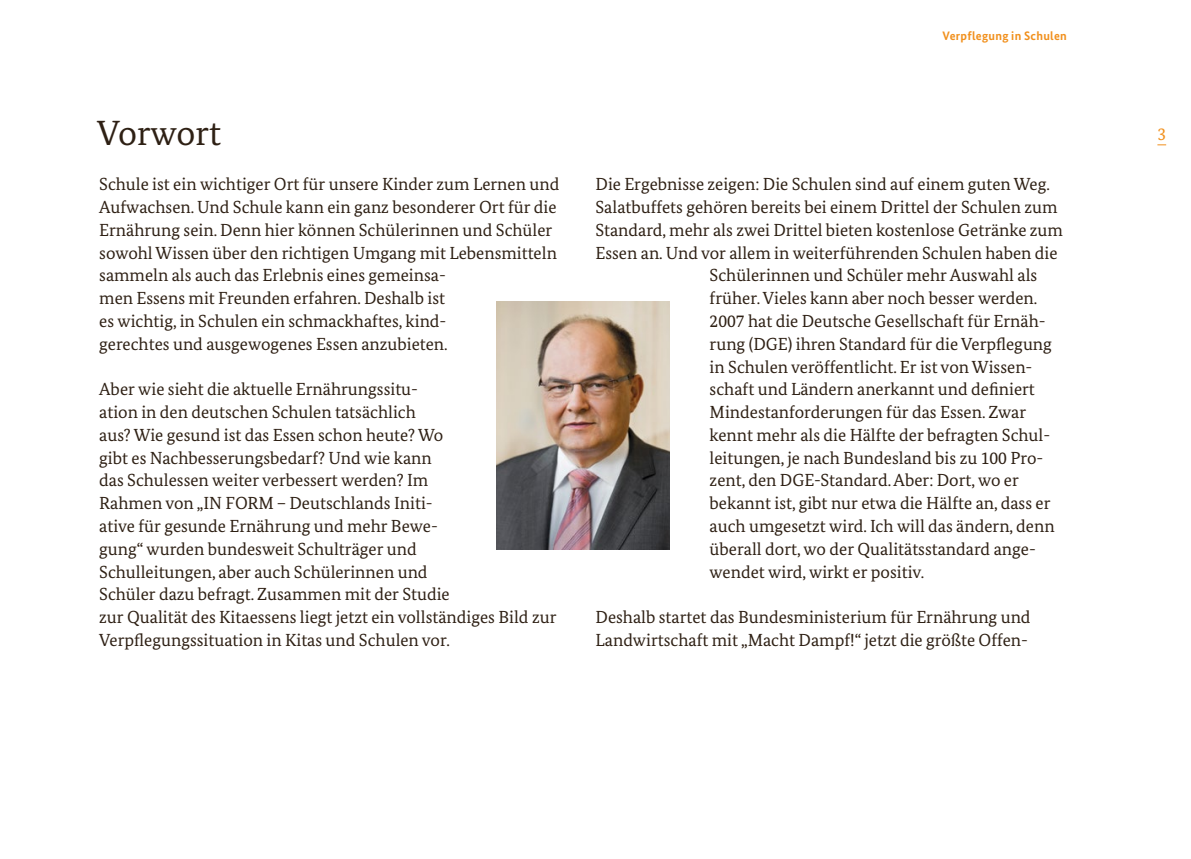
<style>
.page{position:relative;width:1191px;height:859px;background:#fff}
.page>*{position:absolute;margin:0;border:0;box-sizing:border-box;transform-origin:0 0}
.Überschrift_0{font:35px "Bundes Serif";color:#2e2014}
.Fließtext_10_13{font:17.5px/22.8px "Bundes Serif";color:#2e2014}
.t1{font:17.5px "Bundes Serif";color:#f1901d}
.t2{font:700 12.25px "Bundes Sans";letter-spacing:.025em;color:#f1901d}
</style>
<div class="page">
<img style="left:496px;top:301px;width:174px;height:248px">
<p class="Überschrift_0" style="left:97px;top:111px;width:125px">Vorwort</p>
<p class="Fließtext_10_13" style="left:99px;top:173px;width:461px">Schule ist ein wichtiger Ort für unsere Kinder zum Lernen und Aufwachsen. Und Schule kann ein ganz besonderer Ort für die Ernährung sein. Denn hier können Schülerinnen und Schüler sowohl Wissen über den richtigen Umgang mit Lebensmitteln sammeln als auch das Erlebnis eines gemeinsa-<br>men Essens mit Freunden erfahren. Deshalb ist<br>es wichtig, in Schulen ein schmackhaftes, kind-<br>gerechtes und ausgewogenes Essen anzubieten.</p>
<p class="Fließtext_10_13" style="left:99px;top:377px;width:459px">Aber wie sieht die aktuelle Ernährungssitu-<br>ation in den deutschen Schulen tatsächlich<br>aus? Wie gesund ist das Essen schon heute? Wo<br>gibt es Nachbesserungsbedarf? Und wie kann<br>das Schulessen weiter verbessert werden? Im<br>Rahmen von „IN FORM – Deutschlands Initi-<br>ative für gesunde Ernährung und mehr Bewe-<br>gung“ wurden bundesweit Schulträger und<br>Schulleitungen, aber auch Schülerinnen und<br>Schüler dazu befragt. Zusammen mit der Studie<br>zur Qualität des Kitaessens liegt jetzt ein vollständiges Bild zur Verpflegungssituation in Kitas und Schulen vor.</p>
<p class="t2" style="left:942px;top:29px;width:126px">Verpflegung in Schulen</p>
<p class="Fließtext_10_13" style="left:595px;top:173px;width:456px">Die Ergebnisse zeigen: Die Schulen sind auf einem guten Weg.</p>
<p class="Fließtext_10_13" style="left:595px;top:195px;width:463px">Salatbuffets gehören bereits bei einem Drittel der Schulen zum</p>
<p class="Fließtext_10_13" style="left:595px;top:218px;width:469px">Standard, mehr als zwei Drittel bieten kostenlose Getränke zum</p>
<p class="Fließtext_10_13" style="left:595px;top:241px;width:463px">Essen an. Und vor allem in weiterführenden Schulen haben die</p>
<p class="Fließtext_10_13" style="left:709px;top:264px;width:329px">Schülerinnen und Schüler mehr Auswahl als</p>
<p class="Fließtext_10_13" style="left:709px;top:286px;width:329px">früher. Vieles kann aber noch besser werden.</p>
<p class="Fließtext_10_13" style="left:709px;top:309px;width:337px">2007 hat die Deutsche Gesellschaft für Ernäh-</p>
<p class="Fließtext_10_13" style="left:709px;top:332px;width:344px">rung (DGE) ihren Standard für die Verpflegung</p>
<p class="Fließtext_10_13" style="left:709px;top:355px;width:324px">in Schulen veröffentlicht. Er ist von Wissen-</p>
<p class="Fließtext_10_13" style="left:709px;top:377px;width:327px">schaft und Ländern anerkannt und definiert</p>
<p class="Fließtext_10_13" style="left:709px;top:400px;width:318px">Mindestanforderungen für das Essen. Zwar</p>
<p class="Fließtext_10_13" style="left:709px;top:423px;width:342px">kennt mehr als die Hälfte der befragten Schul-</p>
<p class="Fließtext_10_13" style="left:709px;top:446px;width:335px">leitungen, je nach Bundesland bis zu 100 Pro-</p>
<p class="Fließtext_10_13" style="left:709px;top:468px;width:311px">zent, den DGE-Standard. Aber: Dort, wo er</p>
<p class="Fließtext_10_13" style="left:709px;top:491px;width:342px">bekannt ist, gibt nur etwa die Hälfte an, dass er</p>
<p class="Fließtext_10_13" style="left:709px;top:514px;width:346px">auch umgesetzt wird. Ich will das ändern, denn</p>
<p class="Fließtext_10_13" style="left:709px;top:537px;width:328px">überall dort, wo der Qualitätsstandard ange-</p>
<p class="Fließtext_10_13" style="left:709px;top:559px;width:216px">wendet wird, wirkt er positiv.</p>
<p class="Fließtext_10_13" style="left:595px;top:605px;width:436px">Deshalb startet das Bundesministerium für Ernährung und<br>Landwirtschaft mit „Macht Dampf!“ jetzt die größte Offen-</p>
<p class="t1" style="left:1157px;top:123px;width:10px">3</p>
</div>
